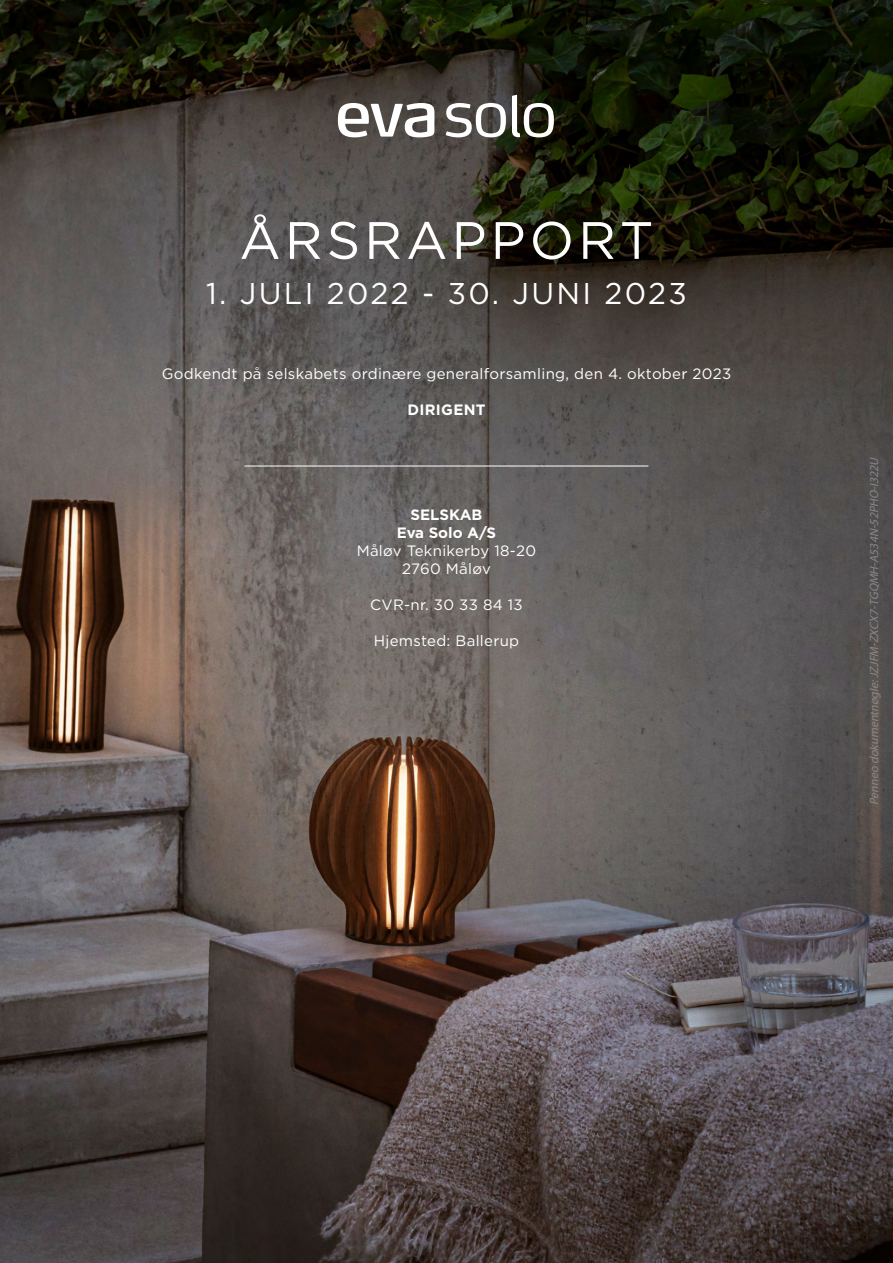
<style>
.page{position:relative;width:893px;height:1263px;background:#fff}
.page>*{position:absolute;margin:0;border:0;box-sizing:border-box;transform-origin:0 0}
.t1{font:52.5px "Gotham";letter-spacing:.075em;color:#fff}
.t2{font:30px "Gotham";letter-spacing:.075em;color:#fff}
.t3{font:15px/18px "Gotham";letter-spacing:.02em;color:#fff;text-align:center}
.t4{font:700 15px/18px "Gotham";color:#fff;text-align:center}
.t5{font:700 15px "Gotham";letter-spacing:.02em;color:#fff}
.t6{font:italic 12px "Myriad Pro";color:#888}
</style>
<div class="page">
<img style="left:0;top:0;width:893px;height:1263px">
<hr style="left:244px;top:466px;width:404px;height:1px;background:#fff">
<svg style="left:338px;top:103px;width:96px;height:34px"></svg>
<svg style="left:446px;top:103px;width:60px;height:34px"></svg>
<svg style="left:512px;top:95px;width:42px;height:42px"></svg>
<h1 class="t1" style="left:239px;top:214px;width:416px">ÅRSRAPPORT</h1>
<h2 class="t2" style="left:206px;top:278px;width:482px">1. JULI 2022 - 30. JUNI 2023</h2>
<p class="t3" style="left:162px;top:365px;width:571px">Godkendt på selskabets ordinære generalforsamling, den 4. oktober 2023</p>
<p class="t5" style="left:407px;top:402px;width:80px">DIRIGENT</p>
<p class="t4" style="left:397px;top:506px;width:101px">SELSKAB<br>Eva Solo A/S</p>
<p class="t3" style="left:357px;top:542px;width:181px">Måløv Teknikerby 18-20<br>2760 Måløv</p>
<p class="t3" style="left:370px;top:596px;width:154px">CVR-nr. 30 33 84 13</p>
<p class="t3" style="left:374px;top:632px;width:147px">Hjemsted: Ballerup</p>
<p class="t6" style="left:869px;top:805px;width:351px;rotate:-90deg">Penneo dokumentnøgle:JZJFM-ZXCX7-TGQMH-A534N-52PHO-I322U</p>
</div>
